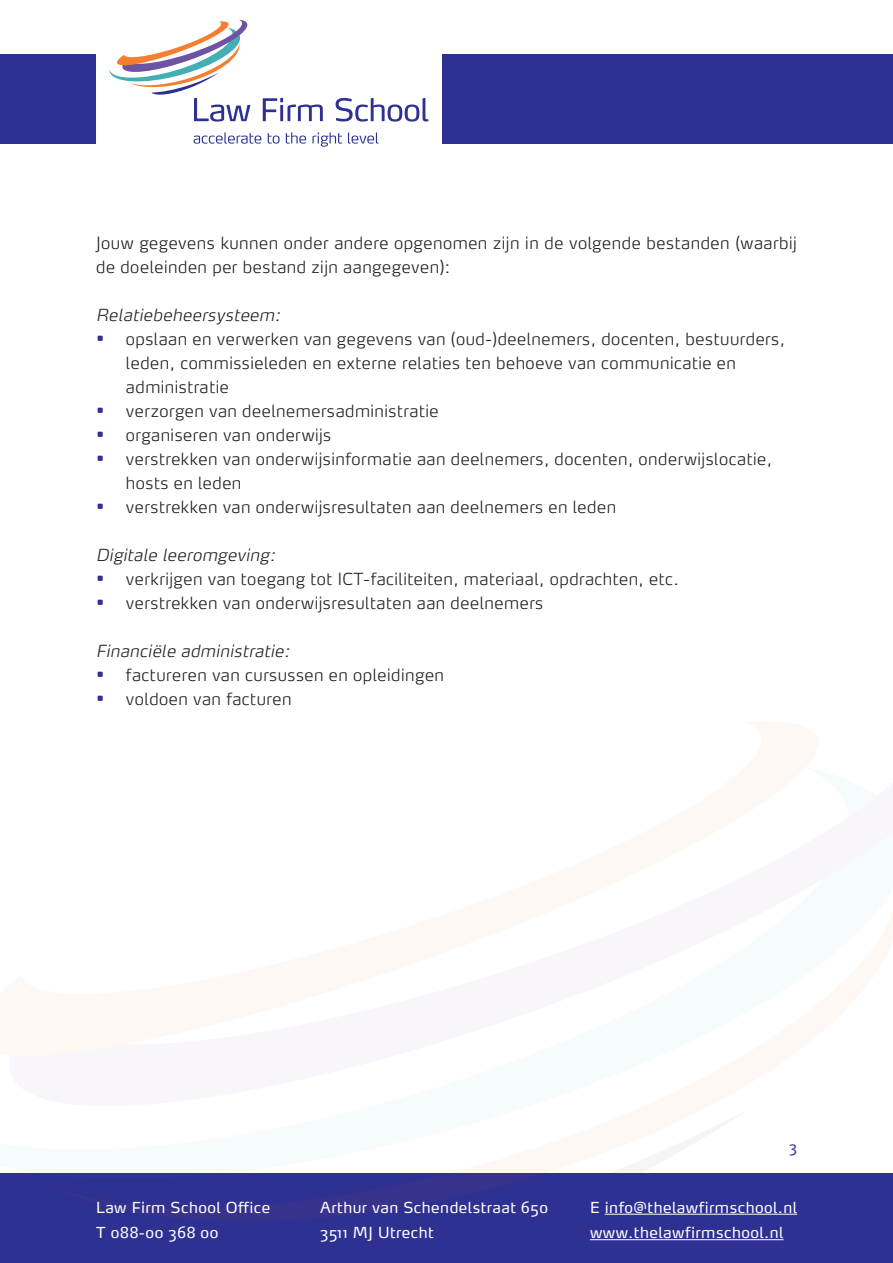
<style>
.page{position:relative;width:893px;height:1263px;background:#fff}
.page>*{position:absolute;margin:0;border:0;box-sizing:border-box;transform-origin:0 0}
.t1{font:300 expanded 16.5px/24px "Max OT";letter-spacing:.03em;color:#231f20}
.t2{font:italic 300 expanded 16.5px "Max OT";color:#231f20}
.t3{font:15px/25.5px "Max OT";letter-spacing:.03em;color:#fff}
.t4{font:14.25px "Max OT";color:#2e3092}
.s1{font-size:19.5px;color:#2e3092}
</style>
<div class="page">
<div style="left:0;top:1174px;width:893px;height:89px;background:#2e3092"></div>
<svg style="left:230px;top:1173px;width:519px;height:42px"></svg>
<div style="left:0;top:54px;width:893px;height:89px;background:#2e3092"></div>
<div style="left:96px;top:13px;width:345px;height:145px;background:#fff"></div>
<svg style="left:109px;top:20px;width:141px;height:102px"></svg>
<svg style="left:263px;top:98px;width:60px;height:23px"></svg>
<svg style="left:336px;top:98px;width:92px;height:24px"></svg>
<svg style="left:194px;top:132px;width:67px;height:12px"></svg>
<svg style="left:268px;top:133px;width:12px;height:11px"></svg>
<svg style="left:286px;top:132px;width:20px;height:12px"></svg>
<svg style="left:312px;top:132px;width:30px;height:15px"></svg>
<svg style="left:348px;top:132px;width:31px;height:12px"></svg>
<hr style="left:605px;top:1214px;width:192px;height:1px;background:#fff">
<hr style="left:590px;top:1239px;width:194px;height:1px;background:#fff">
<p class="t1" style="left:96px;top:231px;width:702px">Jouw gegevens kunnen onder andere opgenomen zijn in de volgende bestanden (waarbij de doeleinden per bestand zijn aangegeven):</p>
<p class="t2" style="left:96px;top:305px;width:189px">Relatiebeheersysteem:</p>
<p class="t1" style="left:126px;top:327px;width:661px;text-indent:-30px"><span class="s1">•</span> opslaan en verwerken van gegevens van (oud-)deelnemers, docenten, bestuurders, leden, commissieleden en externe relaties ten behoeve van communicatie en administratie</p>
<p class="t1" style="left:96px;top:399px;width:344px"><span class="s1">•</span> verzorgen van deelnemersadministratie</p>
<p class="t1" style="left:96px;top:423px;width:237px"><span class="s1">•</span> organiseren van onderwijs</p>
<p class="t1" style="left:126px;top:447px;width:648px;text-indent:-30px"><span class="s1">•</span> verstrekken van onderwijsinformatie aan deelnemers, docenten, onderwijslocatie, hosts en leden</p>
<p class="t1" style="left:96px;top:495px;width:521px"><span class="s1">•</span> verstrekken van onderwijsresultaten aan deelnemers en leden</p>
<p class="t2" style="left:96px;top:545px;width:184px">Digitale leeromgeving:</p>
<p class="t1" style="left:96px;top:567px;width:584px"><span class="s1">•</span> verkrijgen van toegang tot ICT--faciliteiten, materiaal, opdrachten, etc.</p>
<p class="t1" style="left:96px;top:591px;width:448px"><span class="s1">•</span> verstrekken van onderwijsresultaten aan deelnemers</p>
<p class="t2" style="left:96px;top:641px;width:199px">Financiële administratie:</p>
<p class="t1" style="left:96px;top:663px;width:349px"><span class="s1">•</span> factureren van cursussen en opleidingen</p>
<p class="t1" style="left:96px;top:687px;width:197px"><span class="s1">•</span> voldoen van facturen</p>
<p class="t4" style="left:789px;top:1137px;width:9px">3</p>
<p class="t3" style="left:96px;top:1194px;width:176px">Law Firm School Office<br>T 088-00 368 00</p>
<p class="t3" style="left:320px;top:1194px;width:229px">Arthur van Schendelstraat 650<br>3511 MJ Utrecht</p>
<p class="t3" style="left:590px;top:1194px;width:209px">E info@thelawfirmschool.nl www.thelawfirmschool.nl</p>
</div>
